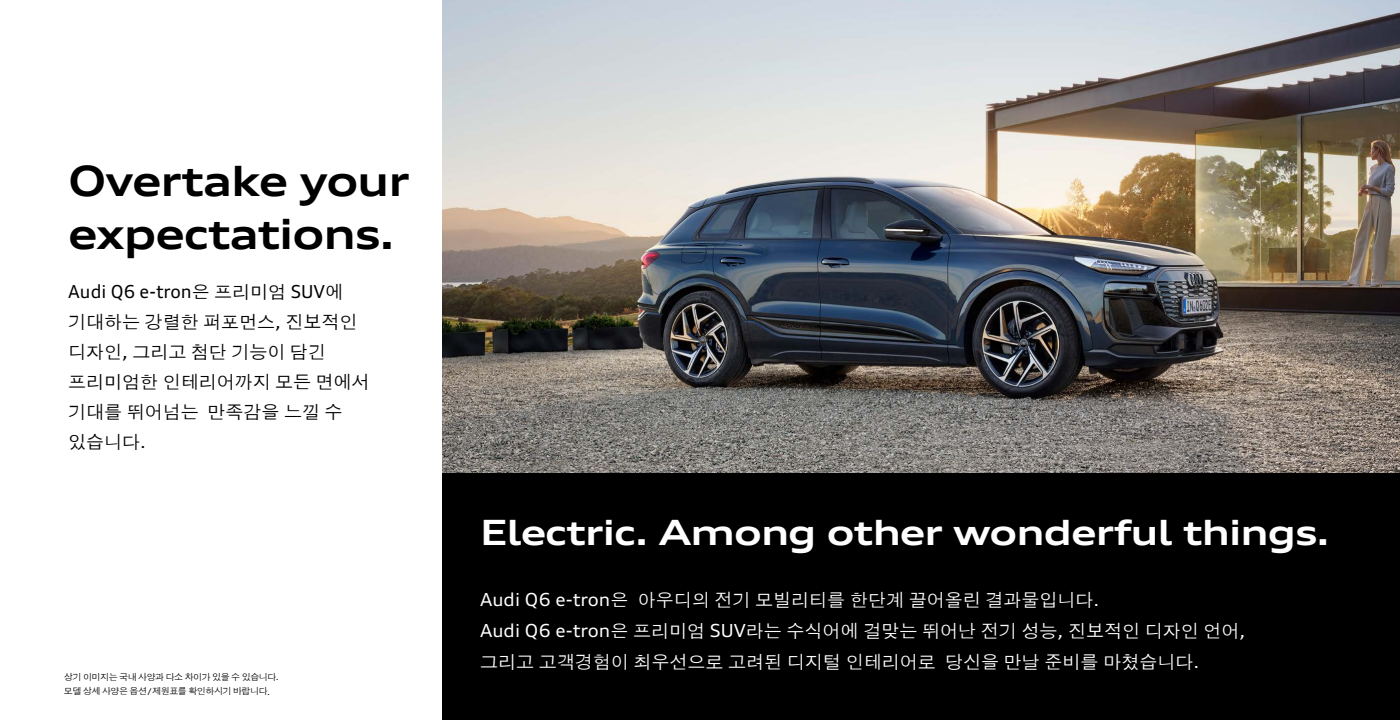
<style>
.page{position:relative;width:1400px;height:720px;background:#fff}
.page>*{position:absolute;margin:0;border:0;box-sizing:border-box;transform-origin:0 0}
.t1{font:700 expanded 42px/53px "Audi Type";letter-spacing:-.025em;color:#000;scale:.96 1}
.t2{font:700 expanded 35px "Audi Type";letter-spacing:-.025em;color:#fff}
.t3{font:18px/31px "Audi Type KR";color:#fff}
.t4{font:18px/30px "Audi Type KR";color:#000}
.t5{font:9px/14.2px "Audi Type KR";letter-spacing:-.05em;color:#000}
.s1{font-family:"Audi Type";font-stretch:expanded}
</style>
<div class="page">
<div style="left:442px;top:0;width:958px;height:720px;background:#000"></div>
<img style="left:442px;top:0;width:958px;height:472px">
<h1 class="t1" style="left:68px;top:154px;width:357px">Overtake your expectations.</h1>
<p class="t4" style="left:68px;top:277px;width:303px">Audi Q6 e-tron은 프리미엄 SUV에 기대하는 강렬한 퍼포먼스, 진보적인 디자인, 그리고 첨단 기능이 담긴 프리미엄한 인테리어까지 모든 면에서 기대를 뛰어넘는 만족감을 느낄 수 있습니다.</p>
<p class="t5" style="left:64px;top:670px;width:216px">상기 이미지는 국내 사양과 다소 차이가 있을 수 있습니다<span class="s1">. </span>모델 상세 사양은 옵션<span class="s1">/</span>제원표를 확인하시기 바랍니다<span class="s1">.</span></p>
<h2 class="t2" style="left:480px;top:511px;width:852px">Electric. Among other wonderful things.</h2>
<p class="t3" style="left:480px;top:583px;width:767px"><span class="s1">Audi Q6 e-tron</span>은 아우디의 전기 모빌리티를 한단계 끌어올린 결과물입니다<span class="s1">.<br>Audi Q6 e-tron</span>은 프리미엄 <span class="s1">SUV</span>라는 수식어에 걸맞는 뛰어난 전기 성능<span class="s1">,</span> 진보적인 디자인 언어<span class="s1">, </span>그리고 고객경험이 최우선으로 고려된 디지털 인테리어로 당신을 만날 준비를 마쳤습니다<span class="s1">.</span></p>
</div>
